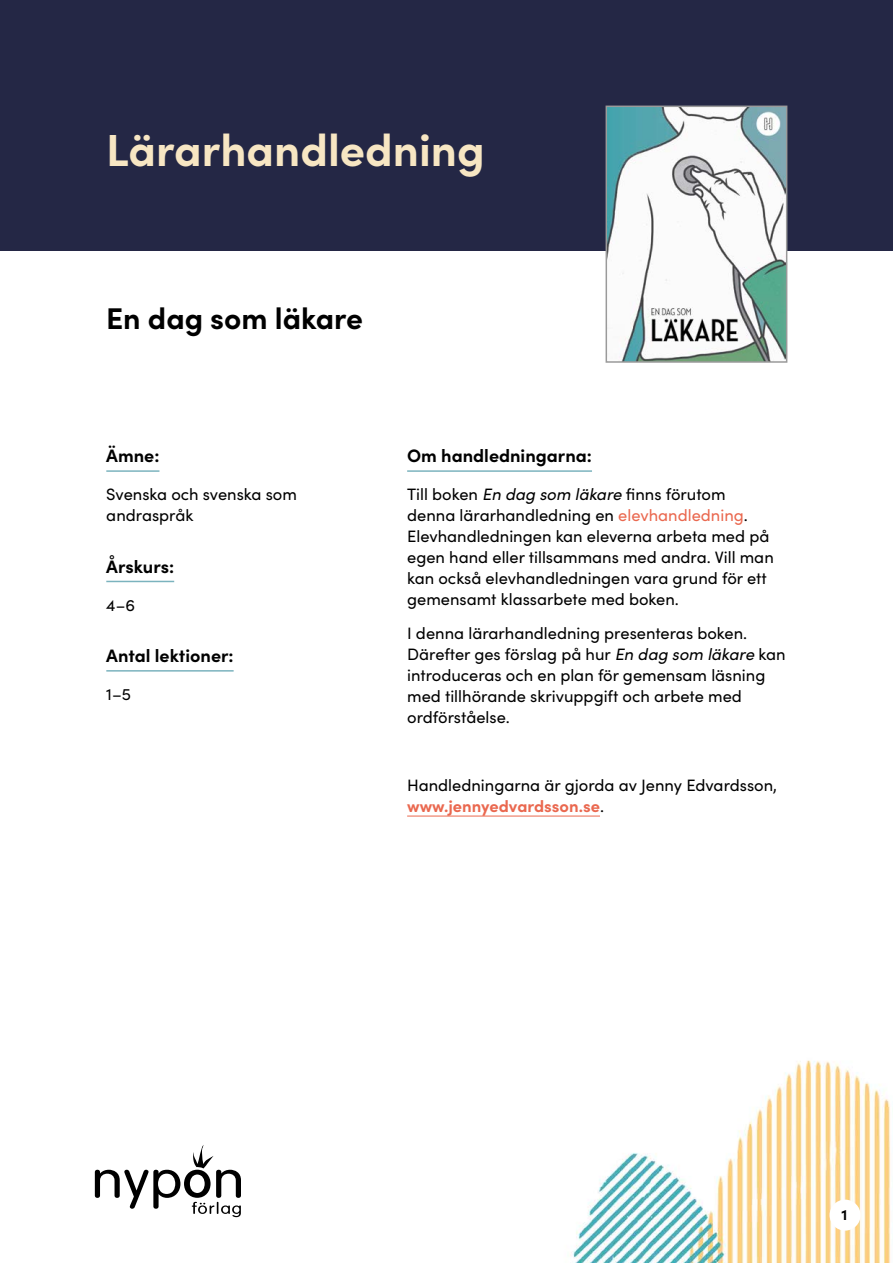
<style>
.page{position:relative;width:893px;height:1263px;background:#fff}
.page>*{position:absolute;margin:0;border:0;box-sizing:border-box;transform-origin:0 0}
.t1{font:700 45px "Sofia Pro";color:#f7e6c3}
.t2{font:700 30px "Sofia Pro";color:#000}
.t3{font:700 18px "Sofia Pro";color:#000}
.t4{font:16.5px/21px "Sofia Pro";color:#000}
.t5{font:700 15px "Sofia Pro";color:#000}
.s1{font-style:italic}
.s2{color:#ea684f}
.s3{font-weight:700;color:#ea684f}
</style>
<div class="page">
<img style="left:94px;top:251px;width:797px;height:1012px">
<hr style="left:106px;top:470px;width:53px;height:2px;background:#7bb3be">
<hr style="left:106px;top:581px;width:68px;height:1px;background:#7bb3be">
<hr style="left:106px;top:670px;width:128px;height:2px;background:#7bb3be">
<div style="left:0;top:0;width:893px;height:251px;background:#242745"></div>
<img style="left:609px;top:109px;width:175px;height:251px">
<div style="left:606px;top:106px;width:181px;height:257px;border:2px solid #9a9a9a"></div>
<hr style="left:407px;top:470px;width:185px;height:2px;background:#7bb3be">
<hr style="left:407px;top:816px;width:193px;height:1px;background:#ea684f">
<div style="left:830px;top:1199px;width:30px;height:31px;background:#fff;border-radius:50%"></div>
<svg style="left:95px;top:1145px;width:146px;height:72px"></svg>
<h1 class="t1" style="left:106px;top:116px;width:380px">Lärarhandledning</h1>
<h2 class="t2" style="left:106px;top:295px;width:258px">En dag som läkare</h2>
<p class="t3" style="left:106px;top:442px;width:55px">Ämne:</p>
<p class="t4" style="left:106px;top:483px;width:192px">Svenska och svenska som andraspråk</p>
<p class="t3" style="left:106px;top:552px;width:69px">Årskurs:</p>
<p class="t4" style="left:106px;top:593px;width:30px">4–6</p>
<p class="t3" style="left:106px;top:642px;width:129px">Antal lektioner:</p>
<p class="t4" style="left:106px;top:683px;width:26px">1–5</p>
<p class="t3" style="left:407px;top:442px;width:186px">Om handledningarna:</p>
<p class="t4" style="left:407px;top:483px;width:368px">Till boken <span class="s1">En dag som läkare</span> finns förutom denna lärarhandledning en <span class="s2">elevhandledning</span>.<br>Elevhandledningen kan eleverna arbeta med på egen hand eller tillsammans med andra. Vill man kan också elevhandledningen vara grund för ett gemensamt klassarbete med boken.</p>
<p class="t4" style="left:407px;top:622px;width:380px">I denna lärarhandledning presenteras boken.<br>Därefter ges förslag på hur <span class="s1">En dag som läkare</span> kan introduceras och en plan för gemensam läsning med tillhörande skrivuppgift och arbete med ordförståelse.</p>
<p class="t4" style="left:407px;top:773px;width:371px">Handledningarna är gjorda av Jenny Edvardsson, <span class="s3">www.jennyedvardsson.se</span>.</p>
<p class="t5" style="left:842px;top:1204px;width:7px">1</p>
</div>
